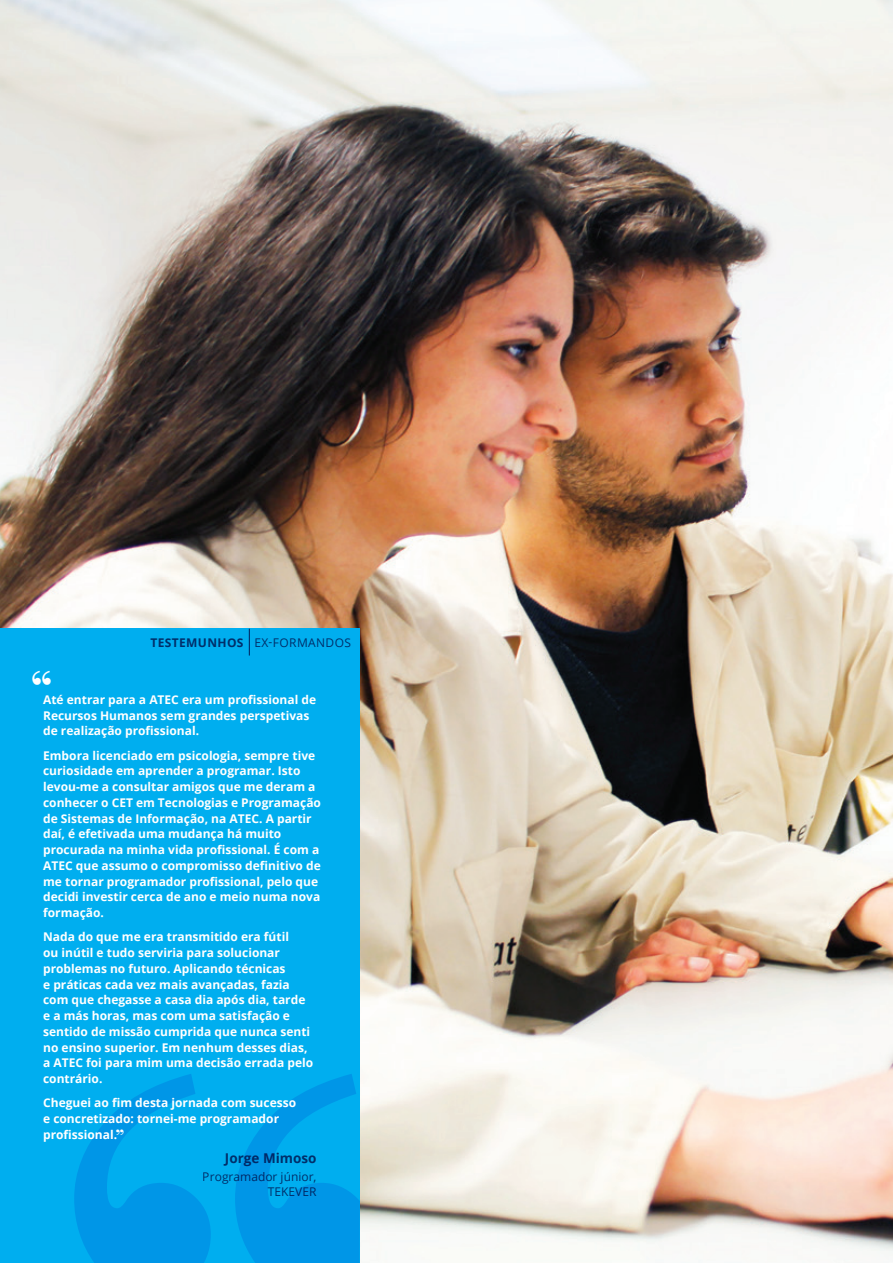
<style>
.page{position:relative;width:893px;height:1263px;background:#fff}
.page>*{position:absolute;margin:0;border:0;box-sizing:border-box;transform-origin:0 0}
.t1{font:700 45px "Bodoni";color:#fff}
.t2{font:700 18px "Bodoni";color:#fff}
.t3{font:700 13.5px "Open Sans";color:#0c4672}
.t4{font:700 12px/15.8px "Open Sans";color:#fff}
.t5{font:12px/15px "Open Sans";color:#0c4672;text-align:right}
.t6{font:12px "Open Sans";letter-spacing:.03em;color:#0c4672}
.s1{font-weight:700}
</style>
<div class="page">
<img style="left:0;top:0;width:893px;height:1253px">
<div style="left:0;top:629px;width:360px;height:634px;background:#00aeef"></div>
<svg style="left:74px;top:1074px;width:286px;height:189px"></svg>
<svg style="left:249px;top:629px;width:1px;height:26px"></svg>
<h1 class="t1" style="left:31px;top:659px;width:24px">“</h1>
<p class="t6" style="left:150px;top:634px;width:202px"><span class="s1">TESTEMUNHOS</span> EX-FORMANDOS</p>
<p class="t4" style="left:43px;top:691px;width:274px">Até entrar para a ATEC era um profissional de<br>Recursos Humanos sem grandes perspetivas de realização profissional.</p>
<p class="t4" style="left:43px;top:747px;width:279px">Embora licenciado em psicologia, sempre tive curiosidade em aprender a programar. Isto levou-me a consultar amigos que me deram a conhecer o CET em Tecnologias e Programação de Sistemas de Informação, na ATEC. A partir daí, é efetivada uma mudança há muito procurada na minha vida profissional. É com a ATEC que assumo o compromisso definitivo de me tornar programador profissional, pelo que decidi investir cerca de ano e meio numa nova formação.</p>
<p class="t4" style="left:43px;top:929px;width:272px">Nada do que me era transmitido era fútil<br>ou inútil e tudo serviria para solucionar problemas no futuro. Aplicando técnicas<br>e práticas cada vez mais avançadas, fazia com que chegasse a casa dia após dia, tarde e a más horas, mas com uma satisfação e sentido de missão cumprida que nunca senti no ensino superior. Em nenhum desses dias, a ATEC foi para mim uma decisão errada pelo contrário.</p>
<p class="t4" style="left:43px;top:1095px;width:254px">Cheguei ao fim desta jornada com sucesso e concretizado: tornei-me programador profissional.</p>
<h2 class="t2" style="left:125px;top:1139px;width:10px;rotate:-180deg">“</h2>
<p class="t3" style="left:225px;top:1148px;width:93px">Jorge Mimoso</p>
<p class="t5" style="left:203px;top:1169px;width:115px">Programador júnior,<br>TEKEVER</p>
</div>
